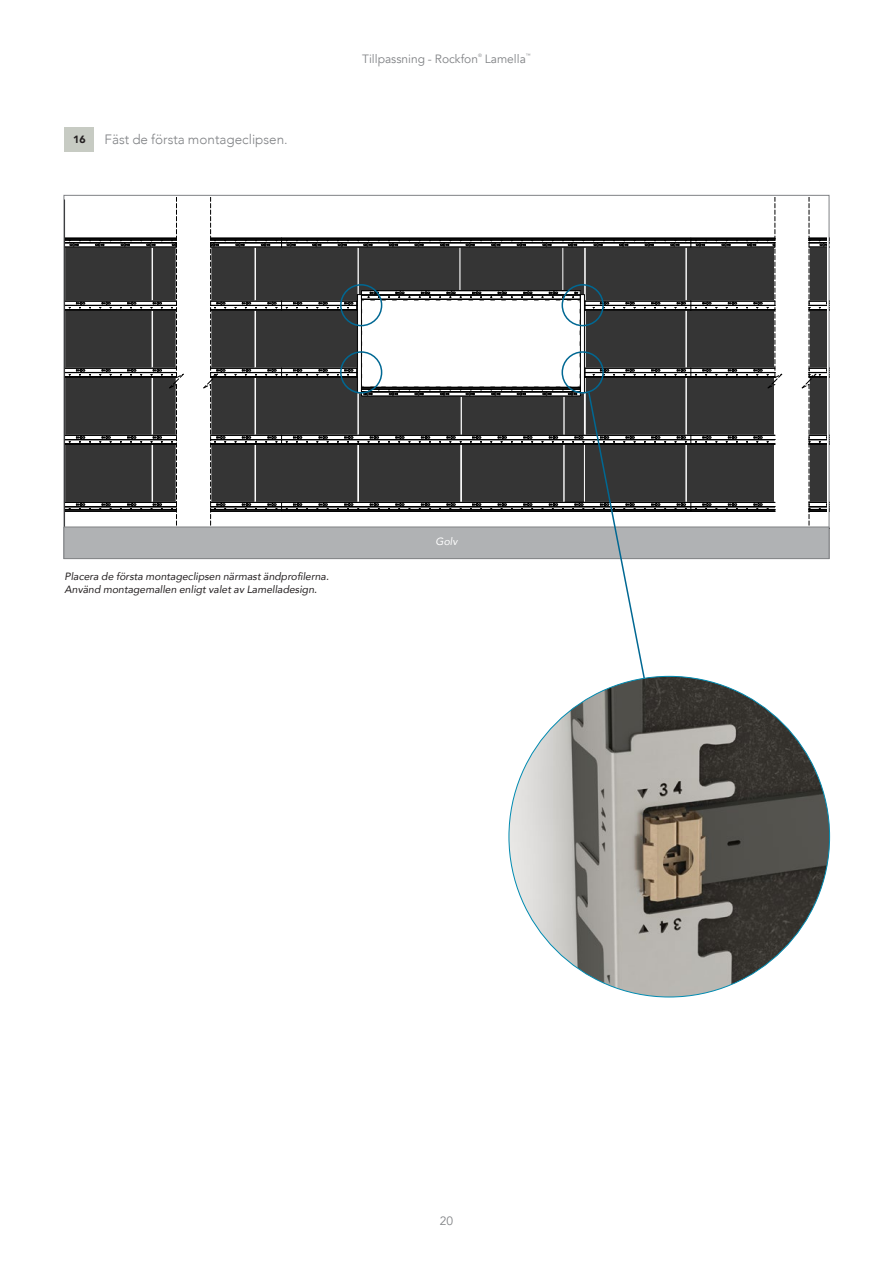
<style>
.page{position:relative;width:893px;height:1263px;background:#fff}
.page>*{position:absolute;margin:0;border:0;box-sizing:border-box;transform-origin:0 0}
.t1{font:300 13.5px "Avenir";color:#808285}
.t2{font:12px "Avenir";color:#808285}
.t3{font:italic 10.5px/12.6px "Avenir";color:#231f20}
.t4{font:italic 10.5px "Avenir";color:#fff}
.t5{font:900 10.5px "Avenir";color:#231f20}
.t6{font:4.8px "Avenir";color:#808285}
</style>
<div class="page">
<svg style="left:64px;top:197px;width:766px;height:483px"></svg>
<img style="left:509px;top:676px;width:321px;height:321px;border-radius:160px">
<div style="left:340px;top:284px;width:42px;height:42px;border:2px solid #006893;border-radius:50%"></div>
<div style="left:561px;top:284px;width:43px;height:42px;border:2px solid #006893;border-radius:50%"></div>
<div style="left:340px;top:351px;width:42px;height:42px;border:2px solid #006893;border-radius:50%"></div>
<div style="left:561px;top:351px;width:43px;height:42px;border:2px solid #006893;border-radius:50%"></div>
<div style="left:65px;top:127px;width:29px;height:25px;background:#c7cbc3"></div>
<p class="t5" style="left:73px;top:130px;width:14px">16</p>
<p class="t1" style="left:105px;top:131px;width:185px">Fäst de första montageclipsen.</p>
<p class="t2" style="left:362px;top:52px;width:117px">Tillpassning - Rockfon</p>
<p class="t6" style="left:478px;top:53px;width:5px">®</p>
<p class="t2" style="left:485px;top:52px;width:43px">Lamella</p>
<p class="t6" style="left:526px;top:53px;width:6px">™</p>
<p class="t3" style="left:65px;top:570px;width:266px">Placera de första montageclipsen närmast ändprofilerna.<br>Använd montagemallen enligt valet av Lamelladesign.</p>
<p class="t4" style="left:435px;top:535px;width:23px">Golv</p>
<p class="t2" style="left:440px;top:1213px;width:15px">20</p>
</div>
